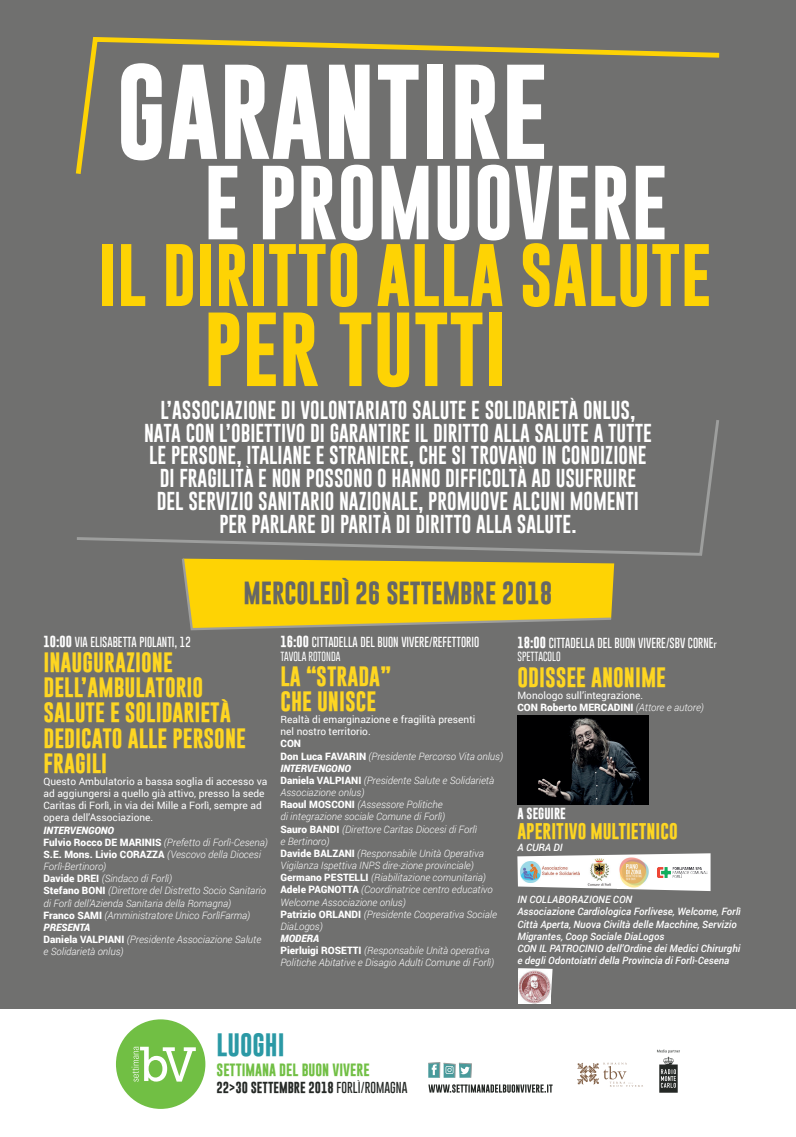
<style>
.page{position:relative;width:796px;height:1137px;background:#fff}
.page>*{position:absolute;margin:0;border:0;box-sizing:border-box;transform-origin:0 0}
.t1{font:700 96.32px "Gobold";color:#fff}
.t2{font:700 75.16px "Gobold";color:#fff}
.t3{font:700 75.16px "Gobold";color:#fed304}
.t4{font:700 63.32px "Gobold";color:#fed304}
.t5{font:700 23.4px "Gobold";color:#2b99a5}
.t6{font:700 23.12px "Gobold";color:#666766}
.t7{font:700 20.28px/25.1px "Gobold";color:#fed622}
.t8{font:18.92px/22.7px "Gobold";color:#fff;text-align:center}
.t9{font:700 16.4px "Gobold";color:#fed622}
.t10{font:700 12.84px "Gobold";color:#71bf44}
.t11{font:700 11.6px "Gobold";color:#fff}
.t12{font:700 11.56px "Gobold";color:#242825}
.t13{font:100 10.6px "Gobold";color:#fff}
.t14{font:italic 300 10.12px/12.2px "Roboto";color:#fff}
.t15{font:10.12px/12.2px "Roboto";color:#fff}
.t16{font:italic 500 10.12px/12.2px "Roboto";color:#fff}
.t17{font:100 9.64px "Gobold";color:#fff}
.s1{font-weight:700;font-size:11.6px}
.s2{font-weight:900}
.s3{font-weight:900;font-style:normal}
.s4{font-family:"Roboto";font-weight:400;font-size:10.12px}
.s5{font-weight:300;font-style:italic}
.s6{font-weight:100}
</style>
<div class="page">
<div style="left:0;top:0;width:796px;height:1008px;background:#70706f"></div>
<svg style="left:182px;top:558px;width:432px;height:73px"></svg>
<svg style="left:76px;top:37px;width:644px;height:137px"></svg>
<svg style="left:77px;top:420px;width:642px;height:136px"></svg>
<div style="left:116px;top:1019px;width:89px;height:89px;background:#71bf44;border-radius:50%"></div>
<svg style="left:132px;top:1046px;width:64px;height:35px"></svg>
<svg style="left:657px;top:1049px;width:23px;height:43px"></svg>
<svg style="left:577px;top:1062px;width:66px;height:24px"></svg>
<svg style="left:428px;top:1084px;width:125px;height:8px"></svg>
<svg style="left:428px;top:1062px;width:44px;height:15px"></svg>
<img style="left:517px;top:715px;width:131px;height:89px">
<svg style="left:517px;top:853px;width:194px;height:37px"></svg>
<img style="left:521px;top:861px;width:59px;height:21px">
<img style="left:618px;top:856px;width:33px;height:32px">
<img style="left:657px;top:867px;width:51px;height:9px">
<img style="left:586px;top:857px;width:25px;height:29px">
<svg style="left:518px;top:968px;width:35px;height:27px"></svg>
<img style="left:518px;top:970px;width:33px;height:33px">
<h1 class="t1" style="left:116px;top:49px;width:433px">GARANTIRE</h1>
<h2 class="t2" style="left:204px;top:153px;width:465px">E PROMUOVERE</h2>
<h3 class="t4" style="left:98px;top:234px;width:614px">IL DIRITTO ALLA SALUTE</h3>
<h2 class="t3" style="left:204px;top:300px;width:304px">PER TUTTI</h2>
<p class="t8" style="left:144px;top:398px;width:509px">L’ASSOCIAZIONE DI VOLONTARIATO SALUTE E SOLIDARIETÀ ONLUS, NATA CON L’OBIETTIVO DI GARANTIRE IL DIRITTO ALLA SALUTE A TUTTE LE PERSONE, ITALIANE E STRANIERE, CHE SI TROVANO IN CONDIZIONE DI FRAGILITÀ E NON POSSONO O HANNO DIFFICOLTÀ AD USUFRUIRE<br>DEL SERVIZIO SANITARIO NAZIONALE, PROMUOVE ALCUNI MOMENTI PER PARLARE DI PARITÀ DI DIRITTO ALLA SALUTE.</p>
<h3 class="t6" style="left:243px;top:578px;width:311px">MERCOLEDÌ 26 SETTEMBRE 2018</h3>
<p class="t13" style="left:44px;top:635px;width:149px"><span class="s1">10:00</span> VIA ELISABETTA PIOLANTI, 12</p>
<h3 class="t7" style="left:44px;top:650px;width:204px">INAUGURAZIONE<br>DELL’AMBULATORIO<br>SALUTE E SOLIDARIETÀ<br>DEDICATO ALLE PERSONE<br>FRAGILI</h3>
<p class="t15" style="left:44px;top:774px;width:225px">Questo Ambulatorio a bassa soglia di accesso va ad aggiungersi a quello già attivo, presso la sede Caritas di Forlì, in via dei Mille a Forlì, sempre ad opera dell’Associazione.</p>
<p class="t14" style="left:44px;top:823px;width:226px"><span class="s2">INTERVENGONO<br></span><span class="s3">Fulvio Rocco De MaRinis</span> (Prefetto di Forlì-Cesena) <span class="s3">s.e. Mons. Livio CoRazza</span> (Vescovo della Diocesi Forlì-Bertinoro)<br><span class="s3">Davide DRei</span> (Sindaco di Forlì)<br><span class="s3">stefano Boni</span> (Direttore del Distretto Socio Sanitario di Forlì dell’Azienda Sanitaria della Romagna)<br><span class="s3">Franco saMi</span> (Amministratore Unico ForlìFarma)<br><span class="s2">PRESENTA<br></span><span class="s3">Daniela VaLpiani</span> (Presidente Associazione Salute e Solidarietà onlus)</p>
<p class="t13" style="left:280px;top:635px;width:200px"><span class="s1">16:00</span> CITTADELLA DEL BUON VIVERE/REFETTORIO</p>
<p class="t17" style="left:280px;top:649px;width:61px">TAVOLA ROTONDA</p>
<h3 class="t7" style="left:280px;top:663px;width:112px">LA “STRADA”<br>CHE UNISCE</h3>
<p class="t15" style="left:280px;top:712px;width:196px">Realtà di emarginazione e fragilità presenti nel nostro territorio.</p>
<p class="t14" style="left:280px;top:737px;width:224px"><span class="s3">Con<br>Don Luca FaVaRin</span> (Presidente Percorso Vita onlus)<br><span class="s2">INTERVENGONO<br></span><span class="s3">Daniela VaLpiani</span> (Presidente Salute e Solidarietà Associazione onlus)<br><span class="s3">Raoul MosConi</span> (Assessore Politiche<br>di integrazione sociale Comune di Forlì)<br><span class="s3">sauro BanDi</span> (Direttore Caritas Diocesi di Forlì<br>e Bertinoro)<br><span class="s3">Davide BaLzani</span> (Responsabile Unità Operativa Vigilanza Ispettiva INPS dire-zione provinciale)<br><span class="s3">Germano pesteLLi</span> (Riabilitazione comunitaria) <span class="s3">adele paGnotta</span> (Coordinatrice centro educativo Welcome Associazione onlus)<br><span class="s3">patrizio oRLanDi</span> (Presidente Cooperativa Sociale DiaLogos)</p>
<p class="t14" style="left:280px;top:931px;width:215px"><span class="s2">MODERA<br></span><span class="s3">pierluigi Rosetti</span> (Responsabile Unità operativa<br>Politiche Abitative e Disagio Adulti Comune di Forlì)</p>
<p class="t13" style="left:517px;top:635px;width:201px"><span class="s1">18:00</span> CITTADELLA DEL BUON VIVERE/SBV CORNE<span class="s4">r</span></p>
<p class="t17" style="left:517px;top:650px;width:45px">SPETTACOLO</p>
<h3 class="t7" style="left:517px;top:664px;width:150px">ODISSEE ANONIME</h3>
<p class="t15" style="left:517px;top:688px;width:188px">Monologo sull’integrazione.<br><span class="s2">Con Roberto MeRCaDini</span> <span class="s5">(Attore e autore)</span></p>
<p class="t11" style="left:517px;top:805px;width:50px">A SEGUIRE</p>
<h3 class="t9" style="left:517px;top:820px;width:162px">APERITIVO MULTIETNICO</h3>
<p class="t16" style="left:517px;top:841px;width:47px">A CURA DI</p>
<p class="t16" style="left:517px;top:892px;width:225px">IN COLLABORAZIONE CON<br>Associazione Cardiologica Forlivese, Welcome, Forlì Città Aperta, Nuova Civiltà delle Macchine, Servizio Migrantes, Coop Sociale DiaLogos<br>CON IL pAtROCINIO dell’Ordine dei Medici Chirurghi e degli Odontoiatri della provincia di Forlì-Cesena</p>
<h3 class="t5" style="left:217px;top:1028px;width:70px">LUOGHI</h3>
<p class="t10" style="left:217px;top:1060px;width:154px">SETTIMANA DEL BUON VIVERE</p>
<p class="t12" style="left:217px;top:1079px;width:192px">22&gt;30 SETTEMBRE 2018 <span class="s6">FORLÌ/ROMAGNA</span></p>
</div>
